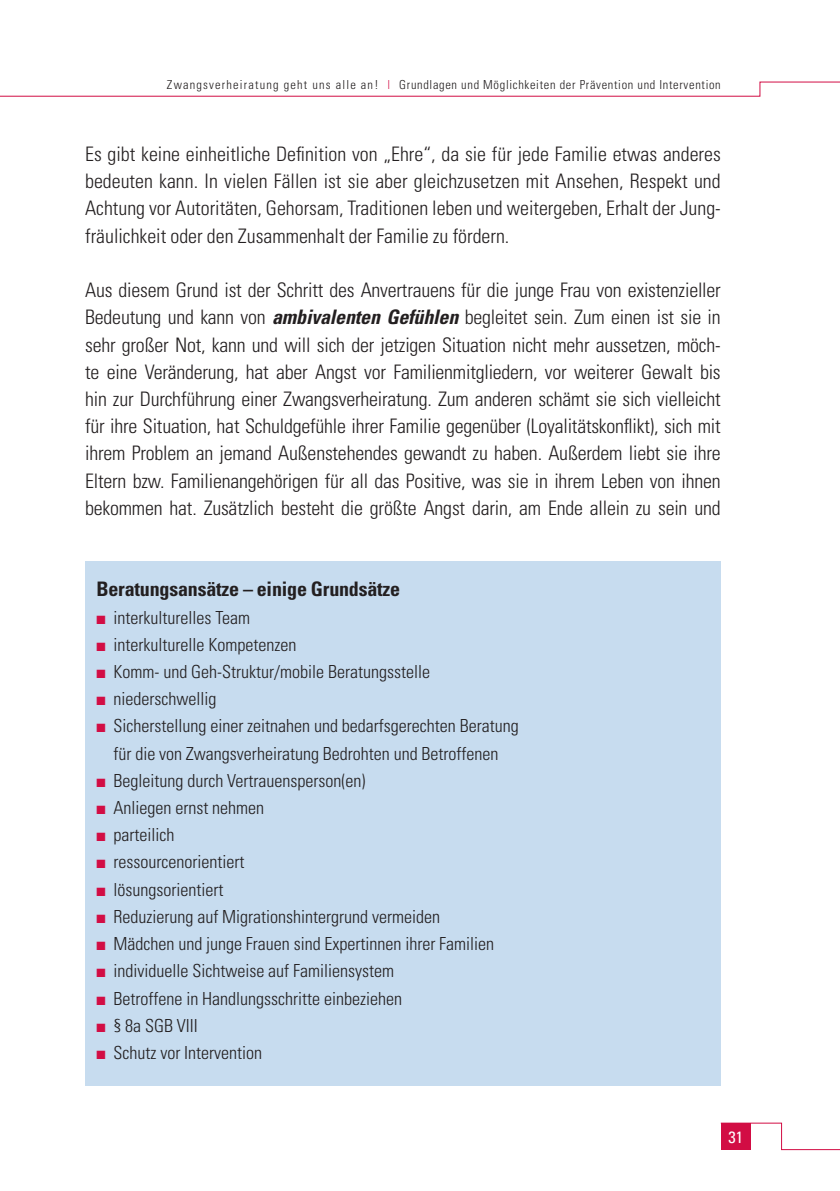
<style>
.page{position:relative;width:840px;height:1191px;background:#fff}
.page>*{position:absolute;margin:0;border:0;box-sizing:border-box;transform-origin:0 0}
.t1{font:300 condensed 20px/27.2px "Univers";letter-spacing:-.005em;color:#231f20;text-align:justify}
.t2{font:700 condensed 20px "Univers";letter-spacing:-.01em;color:#231f20}
.t3{font:300 condensed 18px/27.2px "Univers";color:#231f20;text-align:center}
.t4{font:condensed 16.4px "Univers";color:#fff}
.t5{font:300 condensed 12.4px "Univers";letter-spacing:.055em;color:#231f20}
.s1{color:#d20d44}
.s2{font-weight:700;font-style:italic}
</style>
<div class="page">
<svg style="left:720px;top:1122px;width:119px;height:28px"></svg>
<div style="left:720px;top:1123px;width:30px;height:26px;background:#d20d44"></div>
<svg style="left:0;top:81px;width:839px;height:16px"></svg>
<div style="left:85px;top:561px;width:635px;height:525px;background:#c7dcef"></div>
<p class="t5" style="left:167px;top:77px;width:555px">Zwangsverheiratung geht uns alle an! <span class="s1">|</span> Grundlagen und Möglichkeiten der Prävention und Intervention</p>
<p class="t1" style="left:85px;top:140px;width:637px">Es gibt keine einheitliche Definition von „Ehre“, da sie für jede Familie etwas anderes bedeuten kann. In vielen Fällen ist sie aber gleichzusetzen mit Ansehen, Respekt und Achtung vor Autoritäten, Gehorsam, Traditionen leben und weitergeben, Erhalt der Jung&shy;fräulichkeit oder den Zusammenhalt der Familie zu fördern.</p>
<p class="t1" style="left:85px;top:276px;width:636px">Aus diesem Grund ist der Schritt des Anvertrauens für die junge Frau von existenzieller Bedeutung und kann von <span class="s2">ambivalenten Gefühlen</span> begleitet sein. Zum einen ist sie in sehr großer Not, kann und will sich der jetzigen Situation nicht mehr aussetzen, möch&shy;te eine Veränderung, hat aber Angst vor Familienmitgliedern, vor weiterer Gewalt bis hin zur Durchführung einer Zwangsverheiratung. Zum anderen schämt sie sich vielleicht für ihre Situation, hat Schuldgefühle ihrer Familie gegenüber (Loyalitätskonflikt), sich mit ihrem Problem an jemand Außenstehendes gewandt zu haben. Außerdem liebt sie ihre Eltern bzw. Familienangehörigen für all das Positive, was sie in ihrem Leben von ihnen bekommen hat. Zusätzlich besteht die größte Angst darin, am Ende allein zu sein und</p>
<p class="t2" style="left:96px;top:577px;width:305px">Beratungsansätze – einige Grundsätze</p>
<p class="t3" style="left:96px;top:603px;width:155px"><span class="s1">■</span> interkulturelles Team</p>
<p class="t3" style="left:96px;top:630px;width:201px"><span class="s1">■</span> interkulturelle Kompetenzen</p>
<p class="t3" style="left:96px;top:658px;width:335px"><span class="s1">■</span> Komm- und Geh-Struktur/mobile Beratungsstelle</p>
<p class="t3" style="left:96px;top:685px;width:121px"><span class="s1">■</span> niederschwellig</p>
<p class="t3" style="left:96px;top:712px;width:423px"><span class="s1">■</span> Sicherstellung einer zeitnahen und bedarfsgerechten Beratung für die von Zwangsverheiratung Bedrohten und Betroffenen</p>
<p class="t3" style="left:96px;top:766px;width:270px"><span class="s1">■</span> Begleitung durch Vertrauensperson(en)</p>
<p class="t3" style="left:96px;top:794px;width:169px"><span class="s1">■</span> Anliegen ernst nehmen</p>
<p class="t3" style="left:96px;top:821px;width:79px"><span class="s1">■</span> parteilich</p>
<p class="t3" style="left:96px;top:848px;width:149px"><span class="s1">■</span> ressourcenorientiert</p>
<p class="t3" style="left:96px;top:875px;width:128px"><span class="s1">■</span> lösungsorientiert</p>
<p class="t3" style="left:96px;top:902px;width:345px"><span class="s1">■</span> Reduzierung auf Migrationshintergrund vermeiden</p>
<p class="t3" style="left:96px;top:930px;width:399px"><span class="s1">■</span> Mädchen und junge Frauen sind Expertinnen ihrer Familien</p>
<p class="t3" style="left:96px;top:957px;width:299px"><span class="s1">■</span> individuelle Sichtweise auf Familiensystem</p>
<p class="t3" style="left:96px;top:984px;width:307px"><span class="s1">■</span> Betroffene in Handlungsschritte einbeziehen</p>
<p class="t3" style="left:96px;top:1011px;width:103px"><span class="s1">■</span> § 8a SGB VIII</p>
<p class="t3" style="left:96px;top:1038px;width:167px"><span class="s1">■</span> Schutz vor Intervention</p>
<p class="t4" style="left:728px;top:1126px;width:16px">31</p>
</div>
